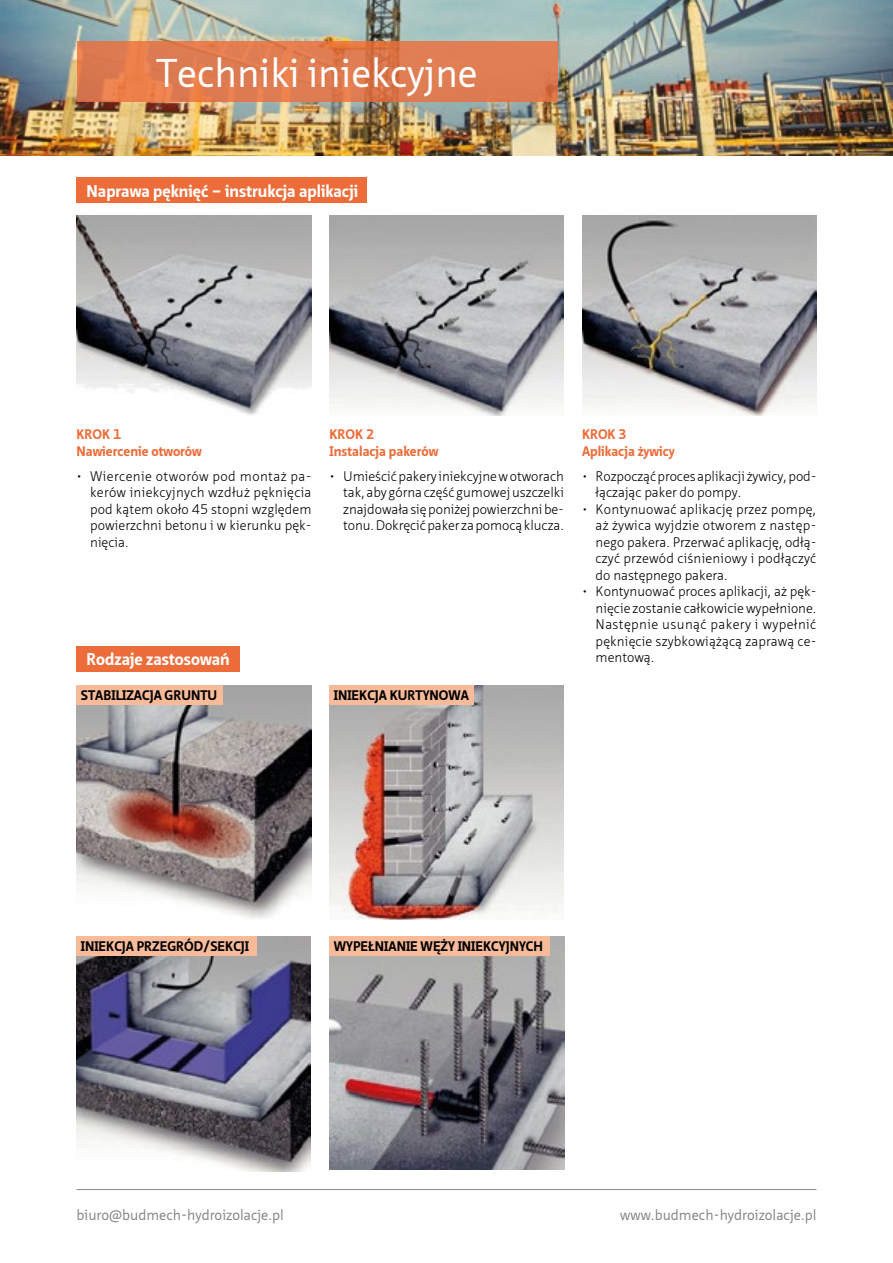
<style>
.page{position:relative;width:893px;height:1263px;background:#fff}
.page>*{position:absolute;margin:0;border:0;box-sizing:border-box;transform-origin:0 0}
.t1{font:39px "Neue Sans Pro";color:#fff}
.t2{font:700 16.5px "Neue Sans Pro";color:#fff}
.t3{font:14.25px "Neue Sans Pro";color:#878787}
.t4{font:300 13.5px/16.5px "Neue Sans Pro";color:#000;text-align:justify}
.t5{font:700 13.5px "Neue Sans Pro";color:#000}
.t6{font:700 13.5px/16.5px "Neue Sans Pro";color:#ed6d3a}
</style>
<div class="page">
<div style="left:77px;top:178px;width:290px;height:25px;background:#ed6d3a"></div>
<div style="left:77px;top:646px;width:163px;height:25px;background:#ed6d3a"></div>
<img style="left:0;top:0;width:893px;height:155px">
<hr style="left:77px;top:1189px;width:739px;height:1px;background:#878787">
<svg style="left:77px;top:41px;width:480px;height:61px;background:#df7b4f"></svg>
<img style="left:77px;top:216px;width:235px;height:199px">
<img style="left:330px;top:216px;width:234px;height:200px">
<img style="left:582px;top:216px;width:234px;height:200px">
<img style="left:77px;top:685px;width:235px;height:234px">
<img style="left:330px;top:685px;width:234px;height:234px">
<img style="left:330px;top:936px;width:234px;height:234px">
<img style="left:77px;top:936px;width:234px;height:235px">
<div style="left:77px;top:685px;width:146px;height:19px;background:#f8bb9a"></div>
<div style="left:330px;top:936px;width:220px;height:20px;background:#f8bb9a"></div>
<div style="left:330px;top:685px;width:144px;height:19px;background:#f8bb9a"></div>
<div style="left:77px;top:936px;width:180px;height:20px;background:#f8bb9a"></div>
<h1 class="t1" style="left:157px;top:47px;width:322px">Techniki iniekcyjne</h1>
<p class="t2" style="left:87px;top:180px;width:273px">Naprawa pęknięć – instrukcja aplikacji</p>
<p class="t6" style="left:77px;top:426px;width:127px">KROK 1<br>Nawiercenie otworów</p>
<p class="t4" style="left:90px;top:468px;width:223px;text-indent:-14px">• Wiercenie otworów pod montaż pa&shy;kerów iniekcyjnych wzdłuż pęknięcia pod kątem około 45 stopni względem powierzchni betonu i w kierunku pęk&shy;nięcia.</p>
<p class="t2" style="left:87px;top:648px;width:145px">Rodzaje zastosowań</p>
<p class="t5" style="left:81px;top:686px;width:138px">STABILIZACJA GRUNTU</p>
<p class="t6" style="left:330px;top:426px;width:110px">KROK 2<br>Instalacja pakerów</p>
<p class="t4" style="left:343px;top:468px;width:222px;text-indent:-14px">• Umieścić pakery iniekcyjne wotworach tak, aby górna część gumowej uszczelki znajdowałasię poniżej powierzchni be&shy;tonu. Dokręcić paker zapomocą klucza.</p>
<p class="t5" style="left:334px;top:686px;width:137px">INIEKCJA KURTYNOWA</p>
<p class="t6" style="left:582px;top:426px;width:94px">KROK 3<br>Aplikacja żywicy</p>
<p class="t4" style="left:596px;top:468px;width:222px;text-indent:-14px">• Rozpocząć proces aplikacji żywicy, pod&shy;łączając paker do pompy.</p>
<p class="t4" style="left:596px;top:501px;width:222px;text-indent:-14px">• Kontynuować aplikację przez pompę, aż żywica wyjdzie otworem z następ&shy;nego pakera. Przerwać aplikację, odłą&shy;czyć przewód ciśnieniowy i podłączyć do następnego pakera.</p>
<p class="t4" style="left:596px;top:583px;width:222px;text-indent:-14px">• Kontynuować proces aplikacji, aż pęk&shy;nięcie zostanie całkowicie wypełnione.<br>Następnie usunąć pakery i wypełnić pęknięcie szybkowiążącą zaprawą ce&shy;mentową.</p>
<p class="t5" style="left:81px;top:937px;width:170px">INIEKCJA PRZEGRÓD/SEKCJI</p>
<p class="t5" style="left:334px;top:937px;width:211px">WYPEŁNIANIE WĘŻY INIEKCYJNYCH</p>
<p class="t3" style="left:77px;top:1206px;width:209px">biuro@budmech-hydroizolacje.pl</p>
<p class="t3" style="left:620px;top:1205px;width:198px">www.budmech-hydroizolacje.pl</p>
</div>
